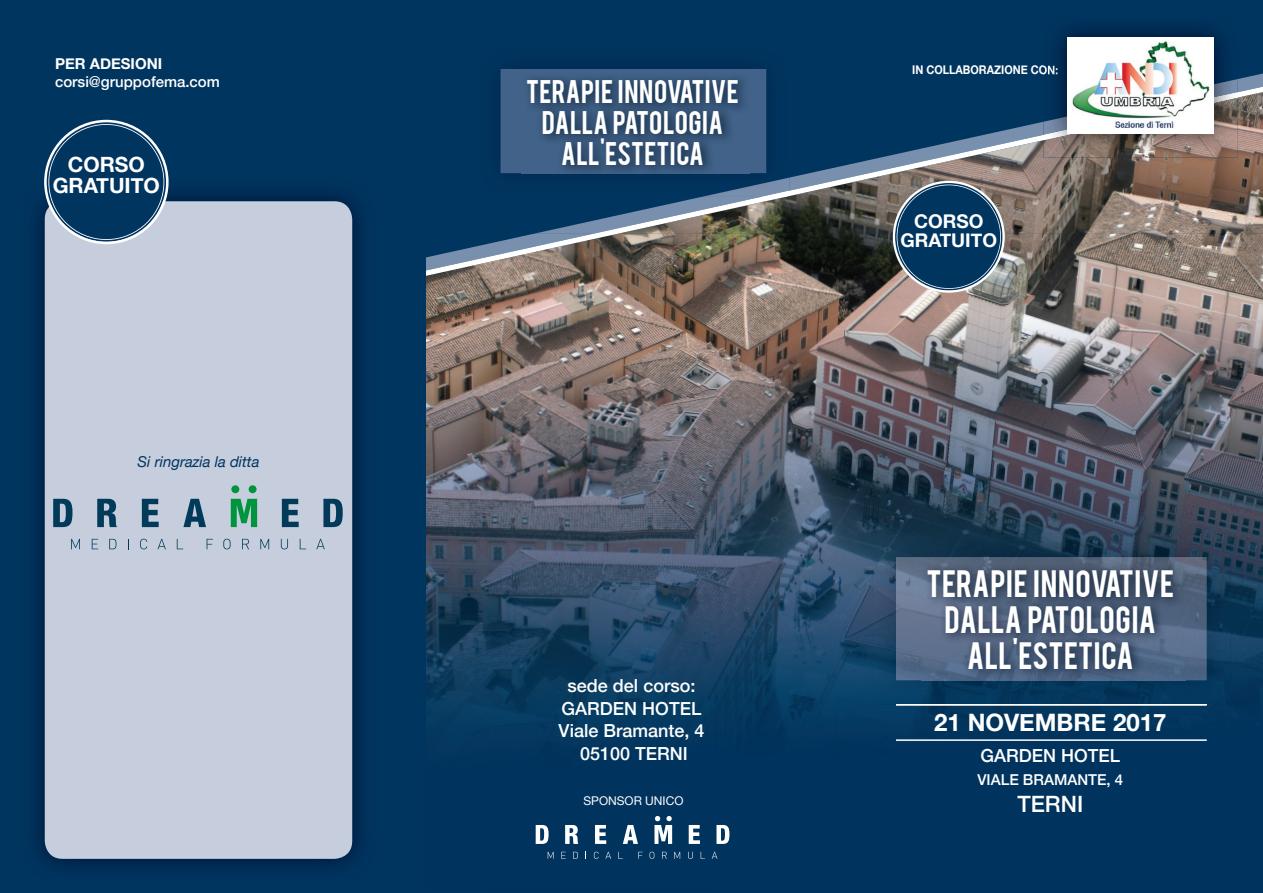
<style>
.page{position:relative;width:1263px;height:893px;background:#fff}
.page>*{position:absolute;margin:0;border:0;box-sizing:border-box;transform-origin:0 0}
.t1{font:30px/36px "Bebas";letter-spacing:.015em;color:#fff;text-align:center}
.t2{font:25.8px/30.9px "Bebas";letter-spacing:.015em;color:#fff;text-align:center}
.t3{font:700 24px "Helvetica Neue";color:#fff}
.t4{font:500 22.5px "Helvetica Neue";color:#fff}
.t5{font:700 21px/21px "Helvetica Neue";color:#fff;text-align:center}
.t6{font:700 18.9px/18.9px "Helvetica Neue";color:#fff;text-align:center}
.t7{font:500 18px/22.5px "Helvetica Neue";color:#fff;text-align:center}
.t8{font:500 15px "Helvetica Neue";color:#fff}
.t9{font:italic 15px "Helvetica Neue";color:#003560}
.t10{font:700 15px "Helvetica Neue";color:#fff}
.t11{font:700 12px "Helvetica Neue";color:#fff;scale:.9 1}
.t12{font:12px "Helvetica Neue";color:#fff}
</style>
<div class="page">
<div style="left:425px;top:0;width:838px;height:87px;background:#003560"></div>
<svg style="left:790px;top:74px;width:473px;height:13px;background:#083b65"></svg>
<svg style="left:425px;top:892px;width:417px;height:1px"></svg>
<img style="left:425px;top:369px;width:419px;height:216px">
<img style="left:844px;top:369px;width:419px;height:169px">
<img style="left:842px;top:537px;width:53px;height:356px">
<img style="left:1212px;top:538px;width:51px;height:355px">
<img style="left:425px;top:585px;width:420px;height:307px">
<div style="left:895px;top:704px;width:317px;height:189px;background:#00335e"></div>
<img style="left:425px;top:87px;width:838px;height:282px">
<hr style="left:896px;top:704px;width:311px;height:2px;background:#fff">
<hr style="left:896px;top:739px;width:311px;height:2px;background:#fff">
<svg style="left:536px;top:825px;width:13px;height:19px"></svg>
<svg style="left:565px;top:825px;width:13px;height:19px"></svg>
<svg style="left:595px;top:825px;width:11px;height:19px"></svg>
<svg style="left:623px;top:825px;width:15px;height:19px"></svg>
<svg style="left:689px;top:825px;width:11px;height:19px"></svg>
<svg style="left:716px;top:825px;width:13px;height:19px"></svg>
<svg style="left:548px;top:852px;width:6px;height:7px"></svg>
<svg style="left:561px;top:852px;width:5px;height:7px"></svg>
<svg style="left:573px;top:852px;width:5px;height:7px"></svg>
<svg style="left:594px;top:852px;width:5px;height:7px"></svg>
<svg style="left:605px;top:852px;width:6px;height:7px"></svg>
<svg style="left:618px;top:852px;width:5px;height:7px"></svg>
<svg style="left:638px;top:852px;width:5px;height:7px"></svg>
<svg style="left:649px;top:852px;width:5px;height:7px"></svg>
<svg style="left:662px;top:852px;width:5px;height:7px"></svg>
<svg style="left:674px;top:852px;width:6px;height:7px"></svg>
<svg style="left:688px;top:852px;width:5px;height:7px"></svg>
<svg style="left:701px;top:852px;width:4px;height:7px"></svg>
<svg style="left:712px;top:852px;width:5px;height:7px"></svg>
<svg style="left:654px;top:816px;width:18px;height:28px"></svg>
<div style="left:0;top:0;width:425px;height:893px;background:#003560"></div>
<svg style="left:893px;top:181px;width:112px;height:112px;background:#345672"></svg>
<img style="left:872px;top:533px;width:358px;height:171px">
<img style="left:896px;top:557px;width:311px;height:123px">
<img style="left:922px;top:563px;width:263px;height:118px">
<div style="left:477px;top:45px;width:313px;height:152px;background:#00335d"></div>
<img style="left:701px;top:177px;width:89px;height:20px">
<img style="left:761px;top:191px;width:29px;height:6px">
<div style="left:501px;top:69px;width:265px;height:104px;background:#426289"></div>
<img style="left:522px;top:73px;width:227px;height:104px">
<img style="left:36px;top:192px;width:325px;height:676px">
<div style="left:45px;top:201px;width:307px;height:658px;background:#c6cddd;border-radius:18px"></div>
<svg style="left:53px;top:499px;width:19px;height:28px"></svg>
<svg style="left:97px;top:499px;width:20px;height:28px"></svg>
<svg style="left:142px;top:499px;width:17px;height:28px"></svg>
<svg style="left:183px;top:499px;width:23px;height:28px"></svg>
<svg style="left:282px;top:499px;width:17px;height:28px"></svg>
<svg style="left:323px;top:499px;width:20px;height:28px"></svg>
<svg style="left:71px;top:539px;width:9px;height:10px"></svg>
<svg style="left:92px;top:539px;width:6px;height:10px"></svg>
<svg style="left:109px;top:539px;width:7px;height:10px"></svg>
<svg style="left:140px;top:539px;width:7px;height:10px"></svg>
<svg style="left:157px;top:539px;width:9px;height:10px"></svg>
<svg style="left:177px;top:539px;width:6px;height:10px"></svg>
<svg style="left:207px;top:539px;width:6px;height:10px"></svg>
<svg style="left:223px;top:539px;width:8px;height:10px"></svg>
<svg style="left:242px;top:539px;width:7px;height:10px"></svg>
<svg style="left:260px;top:539px;width:9px;height:10px"></svg>
<svg style="left:281px;top:539px;width:7px;height:10px"></svg>
<svg style="left:300px;top:539px;width:6px;height:10px"></svg>
<svg style="left:316px;top:539px;width:9px;height:10px"></svg>
<svg style="left:231px;top:499px;width:26px;height:28px"></svg>
<div style="left:231px;top:485px;width:8px;height:8px;background:#00943d;border-radius:50%"></div>
<div style="left:249px;top:485px;width:8px;height:8px;background:#00943d;border-radius:50%"></div>
<svg style="left:44px;top:120px;width:125px;height:124px"></svg>
<img style="left:1043px;top:14px;width:195px;height:65px">
<img style="left:1043px;top:79px;width:195px;height:13px">
<img style="left:1043px;top:140px;width:195px;height:18px">
<img style="left:1043px;top:92px;width:195px;height:48px">
<img style="left:1043px;top:66px;width:14px;height:8px">
<div style="left:1067px;top:37px;width:147px;height:97px;background:#fff"></div>
<img style="left:1072px;top:41px;width:138px;height:87px">
<p class="t10" style="left:55px;top:52px;width:109px">PER ADESIONI</p>
<p class="t8" style="left:55px;top:69px;width:166px">corsi@gruppofema.com</p>
<p class="t5" style="left:53px;top:155px;width:109px">CORSO<br>GRATUITO</p>
<p class="t9" style="left:137px;top:451px;width:123px">Si ringrazia la ditta</p>
<h2 class="t2" style="left:526px;top:74px;width:214px">TERAPIE INNOVATIVE<br>DALLA PATOLOGIA<br>ALL'ESTETICA</h2>
<p class="t7" style="left:558px;top:673px;width:147px">sede del corso:<br>GARDEN HOTEL<br>Viale Bramante, 4<br>05100 TERNI</p>
<p class="t12" style="left:583px;top:792px;width:102px">SPONSOR UNICO</p>
<p class="t11" style="left:912px;top:61px;width:164px">IN COLLABORAZIONE CON:</p>
<p class="t6" style="left:900px;top:212px;width:98px">CORSO<br>GRATUITO</p>
<h1 class="t1" style="left:926px;top:564px;width:249px">TERAPIE INNOVATIVE<br>DALLA PATOLOGIA<br>ALL'ESTETICA</h1>
<h3 class="t3" style="left:934px;top:703px;width:234px">21 NOVEMBRE 2017</h3>
<p class="t7" style="left:980px;top:743px;width:141px">GARDEN HOTEL</p>
<p class="t8" style="left:977px;top:767px;width:147px">VIALE BRAMANTE, 4</p>
<p class="t4" style="left:1017px;top:786px;width:67px">TERNI</p>
</div>
